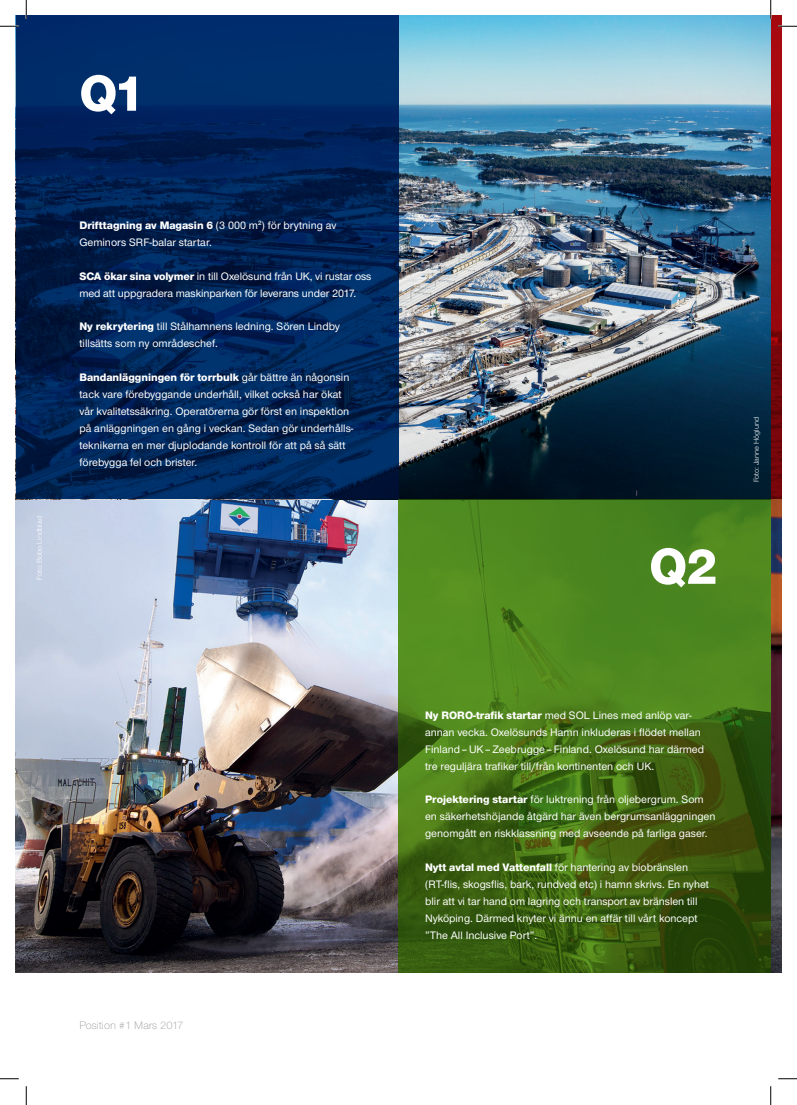
<style>
.page{position:relative;width:797px;height:1105px;background:#fff}
.page>*{position:absolute;margin:0;border:0;box-sizing:border-box;transform-origin:0 0}
.t1{font:52.5px "Nimbus Sans Novus TOT Hea";color:#fff}
.t2{font:500 11.25px/16.9px "Nimbus Sans Novus TOT";color:#fff}
.t3{font:11.25px "Nimbus Sans Novus TOT Hea";color:#fff}
.t4{font:300 11.25px "Nimbus Sans Novus TOT";color:#939598}
.t5{font:7.5px "Nimbus Sans Novus TOT";color:#fff}
.s1{font-family:"Nimbus Sans Novus TOT";font-weight:500}
.s2{font-family:"Nimbus Sans Novus TOT Hea";font-weight:400}
</style>
<div class="page">
<svg style="left:770px;top:499px;width:11px;height:473px;background:#503734"></svg>
<svg style="left:770px;top:16px;width:11px;height:483px;background:#881017"></svg>
<img style="left:16px;top:499px;width:382px;height:473px">
<img style="left:398px;top:16px;width:372px;height:483px">
<svg style="left:398px;top:736px;width:372px;height:236px;background:#3b5f10"></svg>
<svg style="left:398px;top:499px;width:372px;height:237px;background:#4d861e"></svg>
<svg style="left:16px;top:16px;width:382px;height:483px;background:#002459"></svg>
<svg style="left:0;top:25px;width:19px;height:2px"></svg>
<svg style="left:778px;top:25px;width:19px;height:2px"></svg>
<svg style="left:0;top:1078px;width:19px;height:1px"></svg>
<svg style="left:778px;top:1078px;width:19px;height:1px"></svg>
<svg style="left:25px;top:0;width:2px;height:19px"></svg>
<svg style="left:25px;top:1086px;width:2px;height:19px"></svg>
<svg style="left:770px;top:0;width:1px;height:19px"></svg>
<svg style="left:770px;top:1086px;width:1px;height:19px"></svg>
<h1 class="t1" style="left:79px;top:63px;width:67px">Q1</h1>
<p class="t5" style="left:35px;top:580px;width:65px;rotate:-90deg">Foto: Bobo Lindblad</p>
<p class="t3" style="left:79px;top:219px;width:258px">Drifttagning av Magasin 6 <span class="s1">(3 000 m</span><sup>2</sup><span class="s1">) för brytning av</span></p>
<p class="t2" style="left:79px;top:234px;width:134px">Geminors SRF-balar startar.</p>
<p class="t2" style="left:79px;top:267px;width:293px"><span class="s2">SCA ökar sina volymer</span> in till Oxelösund från UK, vi rustar oss med att uppgradera maskinparken för leverans under 2017.</p>
<p class="t2" style="left:79px;top:318px;width:262px"><span class="s2">Ny rekrytering</span> till Stålhamnens ledning. Sören Lindby tillsätts som ny områdeschef.</p>
<p class="t3" style="left:79px;top:371px;width:271px">Bandanläggningen för torrbulk <span class="s1">går bättre än någonsin</span></p>
<p class="t2" style="left:79px;top:386px;width:275px">tack vare förebyggande underhåll, vilket också har ökat vår kvalitetssäkring. Operatörerna gör först en inspektion på anläggningen en gång i veckan. Sedan gör underhålls&shy;teknikerna en mer djuplodande kontroll för att på så sätt förebygga fel och brister.</p>
<p class="t4" style="left:79px;top:1019px;width:106px">Position #1 Mars 2017</p>
<h1 class="t1" style="left:649px;top:536px;width:70px">Q2</h1>
<p class="t5" style="left:752px;top:482px;width:67px;rotate:-90deg">Foto: Janne Höglund</p>
<p class="t2" style="left:425px;top:707px;width:280px"><span class="s2">Ny RORO-trafik startar</span> med SOL Lines med anlöp var&shy;annan vecka. Oxelösunds Hamn inkluderas i flödet mellan Finland–UK–Zeebrugge–Finland. Oxelösund har därmed tre reguljära trafiker till/från kontinenten och UK.</p>
<p class="t2" style="left:425px;top:791px;width:292px"><span class="s2">Projektering startar</span> för luktrening från oljebergrum. Som en säkerhetshöjande åtgärd har även bergrumsanläggningen genomgått en riskklassning med avseende på farliga gaser.</p>
<p class="t2" style="left:425px;top:859px;width:285px"><span class="s2">Nytt avtal med Vattenfall</span> för hantering av biobränslen (RT-flis, skogsflis, bark, rundved etc) i hamn skrivs. En nyhet blir att vi tar hand om lagring och transport av bränslen till Nyköping. Därmed knyter vi ännu en affär till vårt koncept ”The All Inclusive Port”.</p>
</div>
